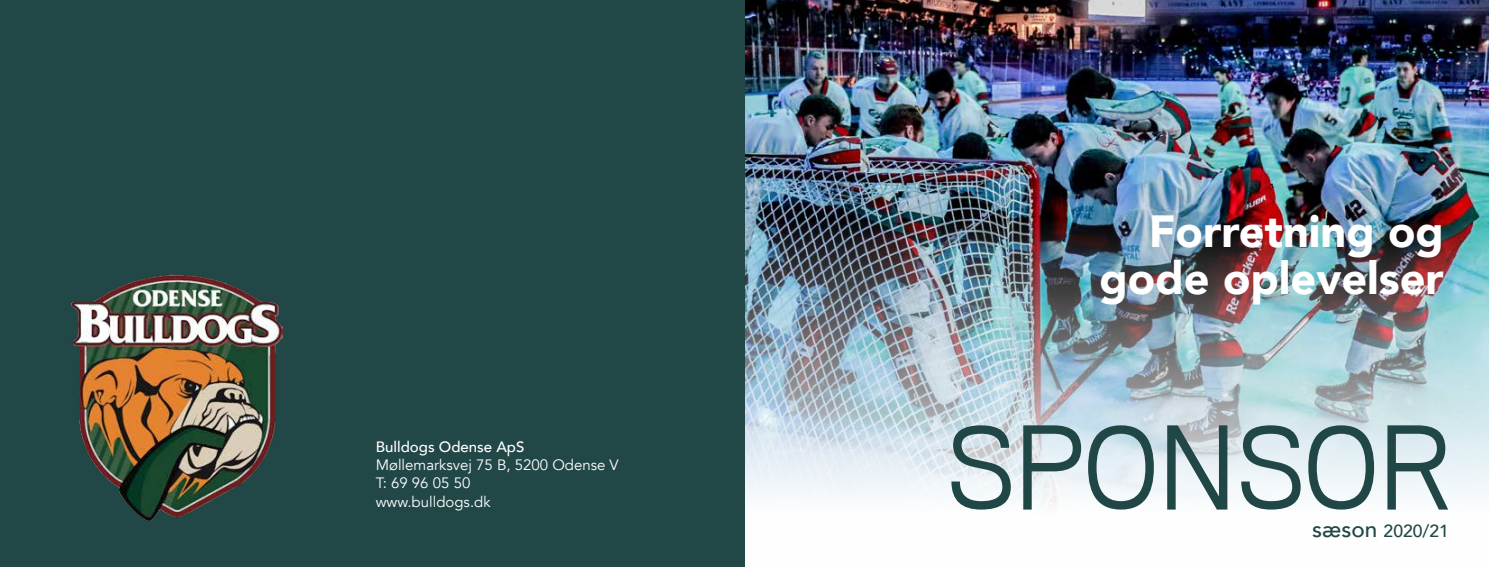
<style>
.page{position:relative;width:1489px;height:567px;background:#fff}
.page>*{position:absolute;margin:0;border:0;box-sizing:border-box;transform-origin:0 0}
.t1{font:700 115px "Hanuman";color:#204746}
.t2{font:900 45px/46.2px "Avenir";color:#fff;text-align:right}
.t3{font:500 17.5px "Avenir";color:#204746}
.t4{font:15px/18.4px "Avenir";color:#fff}
.t5{font:500 15px "Avenir";color:#fff}
.s1{font-size:22.5px}
</style>
<div class="page">
<img style="left:744px;top:0;width:744px;height:567px">
<div style="left:0;top:0;width:744px;height:567px;background:#214746"></div>
<img style="left:72px;top:274px;width:210px;height:247px">
<p class="t5" style="left:376px;top:434px;width:150px">Bulldogs Odense ApS</p>
<p class="t4" style="left:376px;top:456px;width:244px">Møllemarksvej 75 B, 5200 Odense V<br>T: 69 96 05 50<br>www.bulldogs.dk</p>
<h2 class="t2" style="left:1099px;top:207px;width:346px">Forretning og gode oplevelser</h2>
<h1 class="t1" style="left:946px;top:397px;width:503px">SPONSOR</h1>
<p class="t3" style="left:1312px;top:515px;width:138px"><span class="s1">sæson</span> 2020/21</p>
</div>
